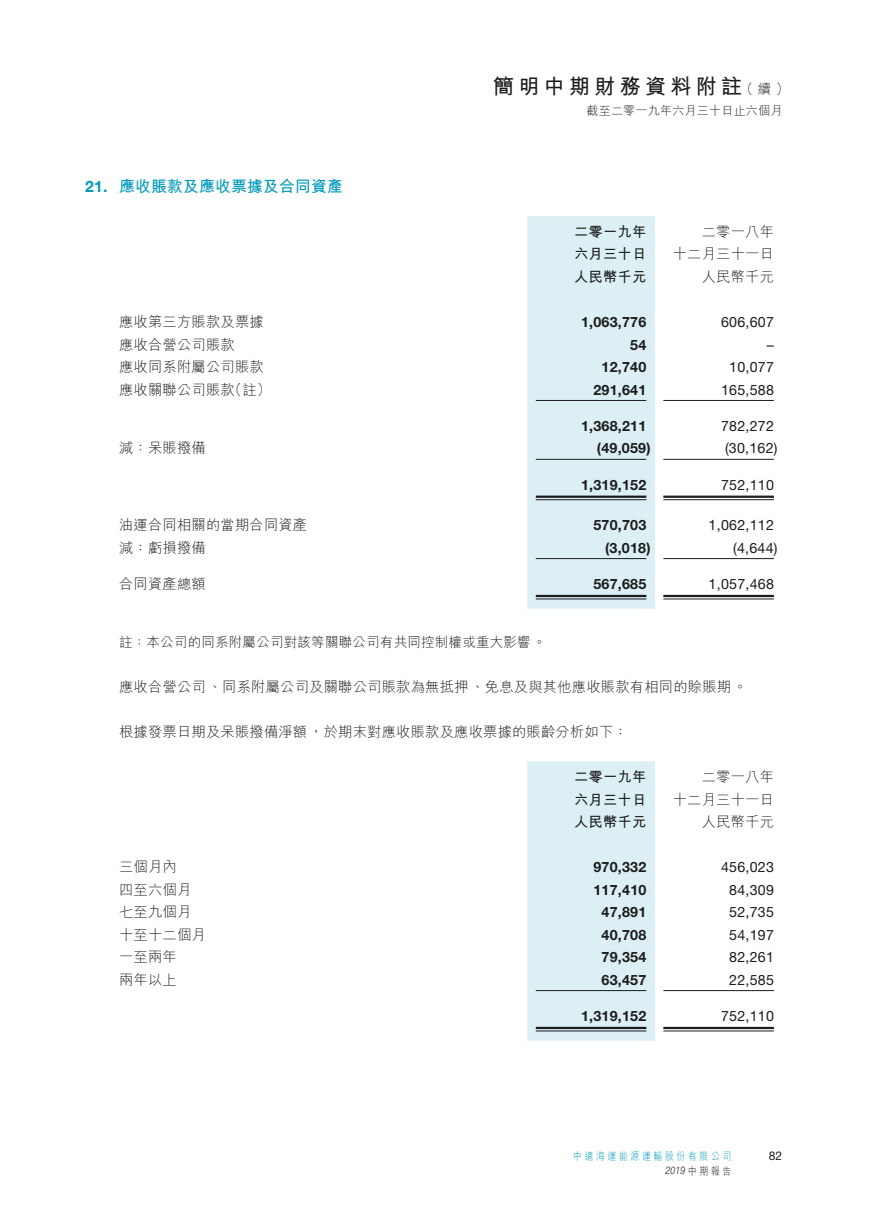
<style>
.page{position:relative;width:893px;height:1212px;background:#fff}
.page>*{position:absolute;margin:0;border:0;box-sizing:border-box;transform-origin:0 0}
.t1{font:700 21px "M Hei HK";letter-spacing:.205em;color:#1c1c1b}
.t2{font:700 15.75px "M Hei HK";letter-spacing:.015em;color:#009bbe}
.t3{font:700 15.75px "Helvetica Neue LT Std";color:#009bbe}
.t4{font:300 14.25px/22.5px "M Hei HK";letter-spacing:.015em;color:#1c1c1b;text-align:right}
.t5{font:700 14.25px "Helvetica Neue LT Std";letter-spacing:.015em;color:#1c1c1b}
.t6{font:14.25px "Helvetica Neue LT Std";letter-spacing:.015em;color:#1c1c1b}
.t7{font:700 14.25px/22.5px "M Hei HK";letter-spacing:.015em;color:#1c1c1b}
.t8{font:300 13.5px "M Hei HK";letter-spacing:.015em;color:#1c1c1b}
.t9{font:300 12px "M Hei HK";letter-spacing:.02em;color:#1c1c1b}
.t10{font:12px "Helvetica Neue LT Std";color:#1c1c1b}
.t11{font:300 10.5px "M Hei HK";letter-spacing:.285em;color:#009bbe;scale:.85 1}
.t12{font:italic 300 10.5px "Helvetica Neue LT Std";color:#1c1c1b;scale:.85 1}
.s1{font-family:"M Hei HK";font-style:normal}
</style>
<div class="page">
<div style="left:527px;top:216px;width:128px;height:393px;background:#dbeff4"></div>
<hr style="left:536px;top:400px;width:110px;height:1px;background:#1c1c1b">
<hr style="left:663px;top:400px;width:111px;height:1px;background:#1c1c1b">
<hr style="left:536px;top:459px;width:110px;height:1px;background:#1c1c1b">
<hr style="left:663px;top:459px;width:111px;height:1px;background:#1c1c1b">
<hr style="left:536px;top:496px;width:110px;height:2px;background:#1c1c1b">
<hr style="left:536px;top:499px;width:110px;height:1px;background:#1c1c1b">
<hr style="left:663px;top:496px;width:111px;height:2px;background:#1c1c1b">
<hr style="left:663px;top:499px;width:111px;height:1px;background:#1c1c1b">
<hr style="left:536px;top:558px;width:110px;height:1px;background:#1c1c1b">
<hr style="left:663px;top:558px;width:111px;height:1px;background:#1c1c1b">
<hr style="left:536px;top:595px;width:110px;height:2px;background:#1c1c1b">
<hr style="left:536px;top:599px;width:110px;height:1px;background:#1c1c1b">
<hr style="left:663px;top:595px;width:111px;height:2px;background:#1c1c1b">
<hr style="left:663px;top:599px;width:111px;height:1px;background:#1c1c1b">
<svg style="left:527px;top:761px;width:128px;height:280px;background:#dbeef3"></svg>
<hr style="left:536px;top:990px;width:110px;height:1px;background:#1c1c1b">
<hr style="left:663px;top:990px;width:111px;height:1px;background:#1c1c1b">
<hr style="left:536px;top:1027px;width:110px;height:2px;background:#1c1c1b">
<hr style="left:536px;top:1030px;width:110px;height:1px;background:#1c1c1b">
<hr style="left:663px;top:1027px;width:111px;height:2px;background:#1c1c1b">
<hr style="left:663px;top:1030px;width:111px;height:1px;background:#1c1c1b">
<h1 class="t1" style="left:493px;top:71px;width:250px">簡明中期財務資料附註</h1>
<p class="t9" style="left:586px;top:102px;width:197px">截至二零一九年六月三十日止六個月</p>
<p class="t8" style="left:740px;top:79px;width:51px">（續 (</p>
<p class="t3" style="left:85px;top:177px;width:24px">21.</p>
<p class="t2" style="left:119px;top:175px;width:225px">應收賬款及應收票據及合同資產</p>
<p class="t4" style="left:119px;top:310px;width:146px">應收第三方賬款及票據</p>
<p class="t4" style="left:119px;top:332px;width:117px">應收合營公司賬款</p>
<p class="t4" style="left:119px;top:355px;width:146px">應收同系附屬公司賬款</p>
<p class="t4" style="left:228px;top:377px;width:45px">（註(</p>
<p class="t4" style="left:119px;top:377px;width:117px">應收關聯公司賬款</p>
<p class="t4" style="left:119px;top:436px;width:88px">減：呆賬撥備</p>
<p class="t4" style="left:119px;top:513px;width:190px">油運合同相關的當期合同資產</p>
<p class="t4" style="left:119px;top:536px;width:88px">減：虧損撥備</p>
<p class="t4" style="left:119px;top:572px;width:88px">合同資產總額</p>
<p class="t7" style="left:574px;top:219px;width:74px">二零一九年六月三十日</p>
<p class="t4" style="left:673px;top:220px;width:103px">二零一八年<br>十二月三十一日人民幣千元</p>
<p class="t7" style="left:574px;top:264px;width:74px">人民幣千元</p>
<p class="t5" style="left:581px;top:313px;width:67px">1,063,776</p>
<p class="t6" style="left:721px;top:313px;width:54px">606,607</p>
<p class="t5" style="left:630px;top:336px;width:18px">54</p>
<p class="t6" style="left:767px;top:336px;width:9px">–</p>
<p class="t5" style="left:602px;top:358px;width:46px">12,740</p>
<p class="t6" style="left:729px;top:358px;width:46px">10,077</p>
<p class="t5" style="left:593px;top:381px;width:54px">291,641</p>
<p class="t6" style="left:721px;top:381px;width:54px">165,588</p>
<p class="t5" style="left:581px;top:417px;width:67px">1,368,211</p>
<p class="t6" style="left:721px;top:417px;width:54px">782,272</p>
<p class="t5" style="left:597px;top:439px;width:55px">)49,059(</p>
<p class="t6" style="left:725px;top:440px;width:54px">)30,162(</p>
<p class="t5" style="left:581px;top:476px;width:67px">1,319,152</p>
<p class="t6" style="left:721px;top:476px;width:54px">752,110</p>
<p class="t5" style="left:593px;top:516px;width:54px">570,703</p>
<p class="t6" style="left:709px;top:516px;width:67px">1,062,112</p>
<p class="t5" style="left:605px;top:539px;width:47px">)3,018(</p>
<p class="t6" style="left:733px;top:539px;width:46px">)4,644(</p>
<p class="t5" style="left:593px;top:575px;width:54px">567,685</p>
<p class="t6" style="left:709px;top:575px;width:67px">1,057,468</p>
<p class="t8" style="left:119px;top:633px;width:429px">註：本公司的同系附屬公司對該等關聯公司有共同控制權或重大影響。</p>
<p class="t4" style="left:119px;top:675px;width:630px">應收合營公司、同系附屬公司及關聯公司賬款為無抵押、免息及與其他應收賬款有相同的賒賬期。</p>
<p class="t4" style="left:119px;top:720px;width:510px">根據發票日期及呆賬撥備淨額，於期末對應收賬款及應收票據的賬齡分析如下：</p>
<p class="t7" style="left:574px;top:764px;width:74px">二零一九年六月三十日</p>
<p class="t4" style="left:673px;top:765px;width:103px">二零一八年<br>十二月三十一日人民幣千元</p>
<p class="t7" style="left:574px;top:809px;width:74px">人民幣千元</p>
<p class="t4" style="left:119px;top:855px;width:59px">三個月內</p>
<p class="t5" style="left:593px;top:858px;width:54px">970,332</p>
<p class="t6" style="left:721px;top:858px;width:54px">456,023</p>
<p class="t4" style="left:119px;top:877px;width:74px">四至六個月</p>
<p class="t5" style="left:593px;top:881px;width:54px">117,410</p>
<p class="t6" style="left:729px;top:881px;width:46px">84,309</p>
<p class="t4" style="left:119px;top:900px;width:74px">七至九個月</p>
<p class="t5" style="left:602px;top:903px;width:46px">47,891</p>
<p class="t6" style="left:729px;top:903px;width:46px">52,735</p>
<p class="t4" style="left:119px;top:922px;width:88px">十至十二個月</p>
<p class="t5" style="left:602px;top:926px;width:46px">40,708</p>
<p class="t6" style="left:729px;top:926px;width:46px">54,197</p>
<p class="t4" style="left:119px;top:945px;width:59px">一至兩年</p>
<p class="t5" style="left:602px;top:948px;width:46px">79,354</p>
<p class="t6" style="left:729px;top:948px;width:46px">82,261</p>
<p class="t4" style="left:119px;top:967px;width:59px">兩年以上</p>
<p class="t5" style="left:602px;top:971px;width:46px">63,457</p>
<p class="t6" style="left:729px;top:971px;width:46px">22,585</p>
<p class="t5" style="left:581px;top:1007px;width:67px">1,319,152</p>
<p class="t6" style="left:721px;top:1007px;width:54px">752,110</p>
<p class="t11" style="left:573px;top:1149px;width:188px">中遠海運能源運輸股份有限公司</p>
<p class="t12" style="left:665px;top:1164px;width:79px">2019<span class="s1">中期報告</span></p>
<p class="t10" style="left:769px;top:1149px;width:15px">82</p>
</div>
